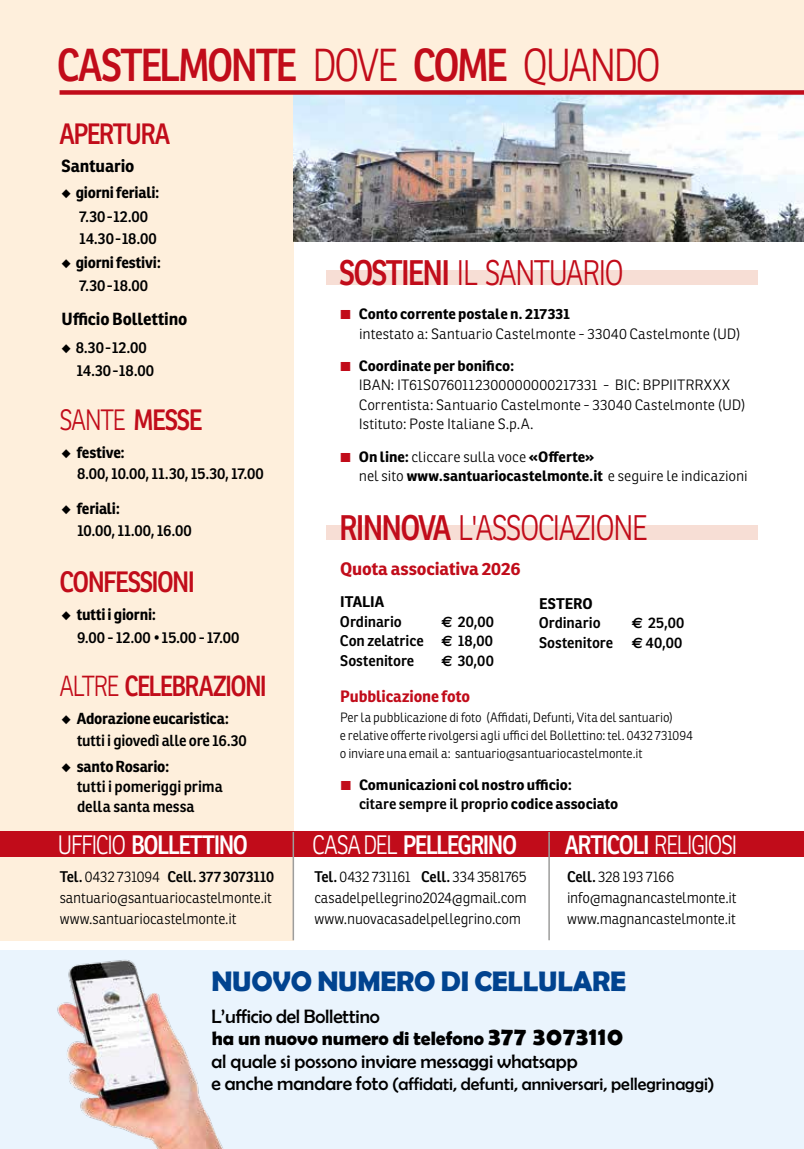
<style>
.page{position:relative;width:804px;height:1149px;background:#fff}
.page>*{position:absolute;margin:0;border:0;box-sizing:border-box;transform-origin:0 0}
.t1{font:600 44.85px "Ronnia";letter-spacing:-.06em;color:#c10c1a;scale:.87 1}
.t2{font:300 34.5px "Ronnia";letter-spacing:-.06em;color:#c10c1a;scale:.86 1}
.t3{font:600 28.5px "Berlinsans";letter-spacing:-.01em;color:#01438f}
.t4{font:600 28.5px "Ronnia";letter-spacing:-.065em;color:#c10c1a;scale:.87 1}
.t5{font:300 28.5px "Ronnia";letter-spacing:-.06em;color:#c10c1a;scale:.87 1}
.t6{font:600 28.2px "Ronnia";letter-spacing:-.065em;color:#c10c1a;scale:.85 1}
.t7{font:600 25.8px "Ronnia";letter-spacing:-.065em;color:#fff;scale:.87 1}
.t8{font:300 25.8px "Ronnia";letter-spacing:-.07em;color:#fff;scale:.87 1}
.t9{font:19.5px/22.5px "Berlinsans";color:#000}
.t10{font:18px "Berlinsans";color:#000}
.t11{font:700 17.4px "Ronnia";letter-spacing:-.01em;color:#c10c1a}
.t12{font:700 17.1px "Ronnia";letter-spacing:-.01em;color:#000}
.t13{font:700 16.05px "Ronnia";letter-spacing:-.005em;color:#c10c1a}
.t14{font:600 15.6px/21.8px "Ronnia";letter-spacing:-.005em;color:#000}
.t15{font:700 15.6px/24px "Ronnia";letter-spacing:-.015em;color:#000;text-align:center}
.t16{font:300 15px/21px "Ronnia";letter-spacing:-.01em;color:#000}
.t17{font:600 15px/19.5px "Ronnia";letter-spacing:-.005em;color:#000;text-align:justify}
.t18{font:700 15px "Ronnia";color:#000}
.t19{font:300 14.55px/19.5px "Ronnia";color:#000}
.t20{font:700 14.55px/19.5px "Ronnia";letter-spacing:-.005em;color:#000}
.t21{font:300 13.05px/18px "Ronnia";letter-spacing:-.005em;color:#000}
.s1{font-weight:300}
.s2{font-weight:600}
.s3{font-weight:700}
.s4{color:#c10c1a}
.s5{font-family:"Euro Sans Std";font-weight:700}
.s6{font-weight:600;font-size:25.5px}
.s7{font-size:19.5px}
</style>
<div class="page">
<div style="left:0;top:0;width:293px;height:939px;background:#feefdc"></div>
<div style="left:0;top:831px;width:804px;height:25px;background:#c10c1a"></div>
<div style="left:0;top:0;width:804px;height:124px;background:#feefdc"></div>
<img style="left:293px;top:95px;width:511px;height:146px">
<div style="left:60px;top:90px;width:744px;height:5px;background:#c10c1a"></div>
<div style="left:326px;top:270px;width:431px;height:15px;background:#f7ded5"></div>
<div style="left:326px;top:524px;width:431px;height:15px;background:#f7ded5"></div>
<hr style="left:292px;top:831px;width:2px;height:108px;background:#9d9d9c">
<hr style="left:548px;top:831px;width:2px;height:108px;background:#9d9d9c">
<div style="left:0;top:950px;width:804px;height:198px;background:#eaf4fd"></div>
<img style="left:57px;top:960px;width:166px;height:188px">
<h1 class="t1" style="left:57px;top:37px;width:696px">CASTELMONTE <span class="s1">DOVE</span> COME <span class="s1">QUANDO</span></h1>
<h3 class="t4" style="left:59px;top:116px;width:129px">APERTURA</h3>
<p class="t12" style="left:62px;top:155px;width:74px">Santuario</p>
<p class="t15" style="left:62px;top:180px;width:99px">◆ giorni feriali:<br><span class="s2">7.30 - 12.00</span></p>
<p class="t14" style="left:79px;top:227px;width:79px">14.30 - 18.00</p>
<p class="t15" style="left:62px;top:250px;width:101px">◆ giorni festivi:<br><span class="s2">7.30 - 18.00</span></p>
<p class="t12" style="left:62px;top:308px;width:127px">Ufficio Bollettino</p>
<p class="t14" style="left:77px;top:335px;width:79px;line-height:23.2px;text-indent:-15px">◆ 8.30 - 12.00<br>14.30 - 18.00</p>
<h3 class="t5" style="left:59px;top:402px;width:166px">SANTE <span class="s2">MESSE</span></h3>
<p class="t14" style="left:77px;top:441px;width:188px;text-indent:-15px">◆ <span class="s3">festive:<br></span>8.00, 10.00, 11.30, 15.30, 17.00</p>
<p class="t14" style="left:77px;top:497px;width:116px;text-indent:-15px">◆ <span class="s3">feriali:<br></span>10.00, 11.00, 16.00</p>
<h3 class="t4" style="left:59px;top:564px;width:157px">CONFESSIONI</h3>
<p class="t14" style="left:77px;top:602px;width:164px;line-height:23.2px;text-indent:-15px">◆ <span class="s3">tutti i giorni:<br></span>9.00 - 12.00 <span class="s3">•</span> 15.00 - 17.00</p>
<h3 class="t6" style="left:59px;top:668px;width:246px"><span class="s1">ALTRE</span> CELEBRAZIONI</h3>
<p class="t14" style="left:77px;top:707px;width:171px;text-indent:-15px">◆ <span class="s3">Adorazione eucaristica: </span>tutti i giovedì alle ore 16.30</p>
<p class="t14" style="left:77px;top:755px;width:147px;line-height:20.2px;text-indent:-15px">◆ <span class="s3">santo Rosario:<br></span>tutti i pomeriggi prima della santa messa</p>
<h2 class="t2" style="left:339px;top:252px;width:332px"><span class="s2">SOSTIENI</span> IL SANTUARIO</h2>
<p class="t19" style="left:359px;top:304px;width:383px;text-indent:-18px"><span class="s4">■</span> <span class="s3">Conto corrente postale n. 217331<br></span>intestato a: Santuario Castelmonte - 33040 Castelmonte (UD)</p>
<p class="t19" style="left:359px;top:356px;width:388px;text-indent:-18px"><span class="s4">■</span> <span class="s3">Coordinate per bonifico:<br></span>IBAN: IT61S0760112300000000217331 - BIC: BPPIITRRXXX Correntista: Santuario Castelmonte - 33040 Castelmonte (UD)<br>Istituto: Poste Italiane S.p.A.</p>
<p class="t19" style="left:359px;top:446px;width:390px;text-indent:-18px"><span class="s4">■</span> <span class="s3">On line:</span> cliccare sulla voce <span class="s3">«Offerte»<br></span>nel sito <span class="s3">www.santuariocastelmonte.it</span> e seguire le indicazioni</p>
<h2 class="t2" style="left:339px;top:506px;width:360px"><span class="s2">RINNOVA</span> L'ASSOCIAZIONE</h2>
<p class="t11" style="left:340px;top:557px;width:182px">Quota associativa 2026</p>
<p class="t18" style="left:340px;top:592px;width:46px">ITALIA</p>
<p class="t17" style="left:340px;top:611px;width:63px">Ordinario</p>
<p class="t18" style="left:539px;top:593px;width:55px">ESTERO</p>
<p class="t17" style="left:539px;top:612px;width:63px">Ordinario</p>
<p class="t17" style="left:340px;top:611px;width:155px;text-indent:101px"><span class="s5">€</span> 20,00<br>Con zelatrice <span class="s5">€</span> 18,00<br>Sostenitore</p>
<p class="t17" style="left:539px;top:612px;width:147px;text-align:right"><span class="s5">€</span> 25,00<br>Sostenitore <span class="s5">€</span> 40,00</p>
<p class="t17" style="left:441px;top:650px;width:54px"><span class="s5">€</span> 30,00</p>
<p class="t13" style="left:340px;top:686px;width:132px">Pubblicazione foto</p>
<p class="t21" style="left:340px;top:708px;width:354px">Per la pubblicazione di foto (Affidati, Defunti, Vita del santuario)<br>e relative offerte rivolgersi agli uffici del Bollettino: tel. 0432 731094 o inviare una email a: santuario@santuariocastelmonte.it</p>
<p class="t20" style="left:359px;top:774px;width:261px;text-indent:-18px"><span class="s4">■</span> Comunicazioni col nostro ufficio:<br><span class="s2">citare sempre il proprio</span> codice associato</p>
<h3 class="t7" style="left:58px;top:828px;width:220px"><span class="s1">UFFICIO</span> BOLLETTINO</h3>
<h3 class="t7" style="left:312px;top:828px;width:237px"><span class="s1">CASA DEL</span> PELLEGRINO</h3>
<h3 class="t8" style="left:565px;top:828px;width:200px"><span class="s2">ARTICOLI</span> RELIGIOSI</h3>
<p class="t16" style="left:60px;top:865px;width:216px"><span class="s2">Tel.</span> 0432 731094 <span class="s2">Cell. 377 3073110 </span>santuario@santuariocastelmonte.it www.santuariocastelmonte.it</p>
<p class="t16" style="left:314px;top:865px;width:214px;text-align:justify"><span class="s2">Tel.</span> 0432 731161 <span class="s2">Cell.</span> 334 3581765 casadelpellegrino2024@gmail.com www.nuovacasadelpellegrino.com</p>
<p class="t16" style="left:567px;top:865px;width:171px"><span class="s2">Cell.</span> 328 193 7166 info@magnancastelmonte.it www.magnancastelmonte.it</p>
<h3 class="t3" style="left:211px;top:964px;width:416px">NUOVO NUMERO DI CELLULARE</h3>
<h3 class="t9" style="left:211px;top:1004px;width:413px">L’ufficio del Bollettino<br><span class="s2">ha un nuovo numero di telefono</span> <span class="s6">377 3073110 </span>al quale si possono inviare messaggi whatsapp</h3>
<p class="t10" style="left:211px;top:1073px;width:504px"><span class="s7">e anche mandare foto</span> (affidati, defunti, anniversari, pellegrinaggi)</p>
</div>
